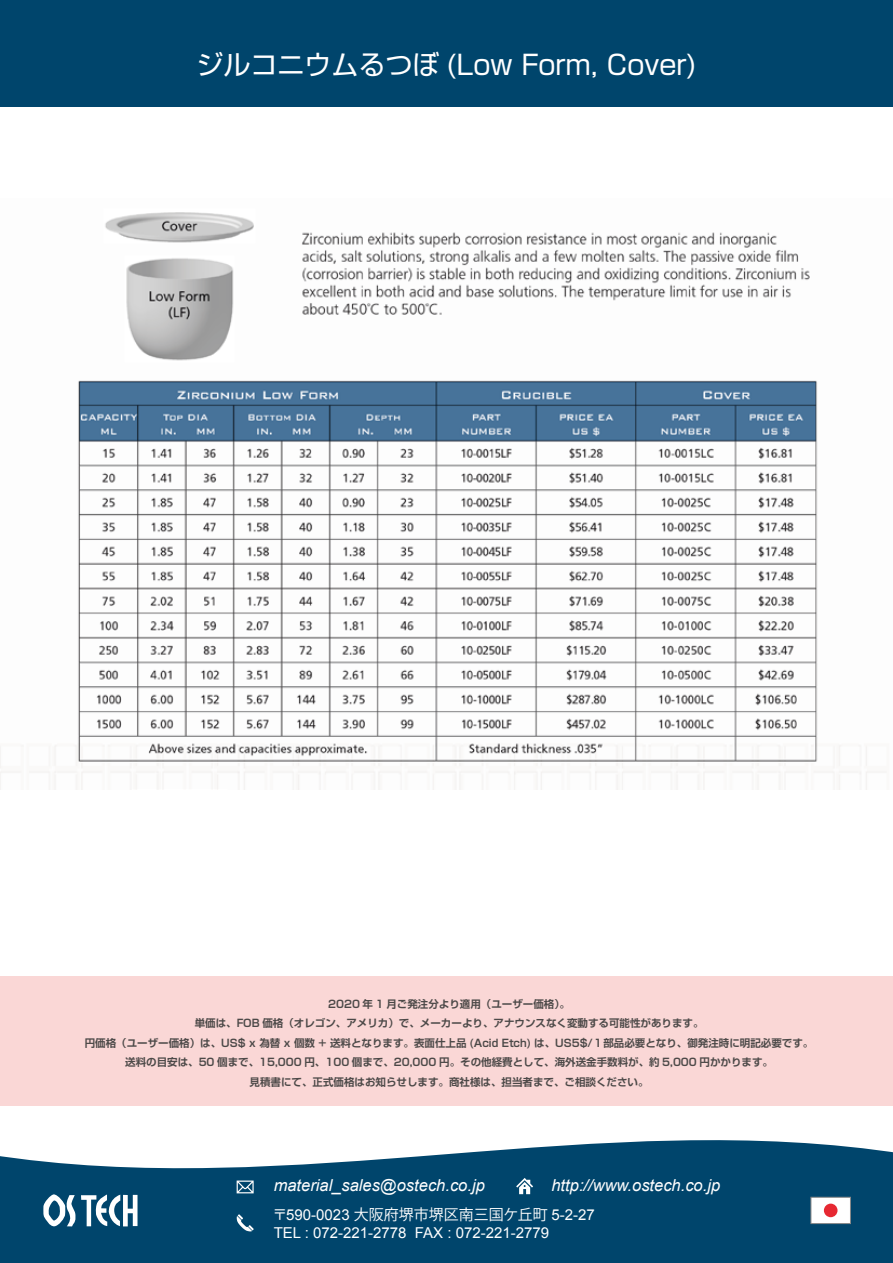
<style>
.page{position:relative;width:893px;height:1263px;background:#fff}
.page>*{position:absolute;margin:0;border:0;box-sizing:border-box;transform-origin:0 0}
.t1{font:27px "Shin Go Pro";color:#fff}
.t2{font:italic 16.5px "Arial";color:#fff}
.t3{font:15px "Arial";color:#fff}
.t4{font:15px "Koz Go Pr 6 N";color:#fff}
.t5{font:700 10.5px/19.5px "Shin Go Pro De";color:#4c4948;text-align:center}
.s1{font-family:"Arial"}
</style>
<div class="page">
<img style="left:0;top:212px;width:886px;height:577px">
<div style="left:0;top:976px;width:893px;height:130px;background:#fad7d6"></div>
<svg style="left:0;top:1140px;width:892px;height:123px;background:#1e5b7d"></svg>
<svg style="left:43px;top:1194px;width:95px;height:32px"></svg>
<svg style="left:237px;top:1214px;width:17px;height:17px"></svg>
<div style="left:811px;top:1197px;width:40px;height:27px;background:#fff;border:1px solid #888"></div>
<div style="left:824px;top:1203px;width:13px;height:14px;background:#e62832;border-radius:50%"></div>
<svg style="left:516px;top:1178px;width:17px;height:16px"></svg>
<svg style="left:237px;top:1180px;width:17px;height:13px"></svg>
<svg style="left:892px;top:1152px;width:1px;height:111px"></svg>
<div style="left:0;top:0;width:893px;height:106px;background:#00456c"></div>
<h1 class="t1" style="left:197px;top:43px;width:501px">ジルコニウムるつぼ (Low Form, Cover)</h1>
<p class="t5" style="left:85px;top:993px;width:730px">2020 年 1 月ご発注分より適用（ユーザー価格）。<br>単価は、FOB 価格（オレゴン、アメリカ）で、メーカーより、アナウンスなく変動する可能性があります。<br>円価格（ユーザー価格）は、US$ x 為替 x 個数 + 送料となります。表面仕上品 (Acid Etch) は、US5$/１部品必要となり、御発注時に明記必要です。送料の目安は、50 個まで、15,000 円、100 個まで、20,000 円。その他経費として、海外送金手数料が、約 5,000 円かかります。<br>見積書にて、正式価格はお知らせします。商社様は、担当者まで、ご相談ください。</p>
<h2 class="t2" style="left:274px;top:1175px;width:213px">material_sales@ostech.co.jp</h2>
<h2 class="t2" style="left:551px;top:1175px;width:170px">http://www.ostech.co.jp</h2>
<h3 class="t4" style="left:272px;top:1206px;width:324px">〒<span class="s1">590-0023</span> 大阪府堺市堺区南三国ケ丘町 <span class="s1">5-2-27</span></h3>
<h3 class="t3" style="left:274px;top:1223px;width:277px">TEL : 072-221-2778 FAX : 072-221-2779</h3>
</div>
